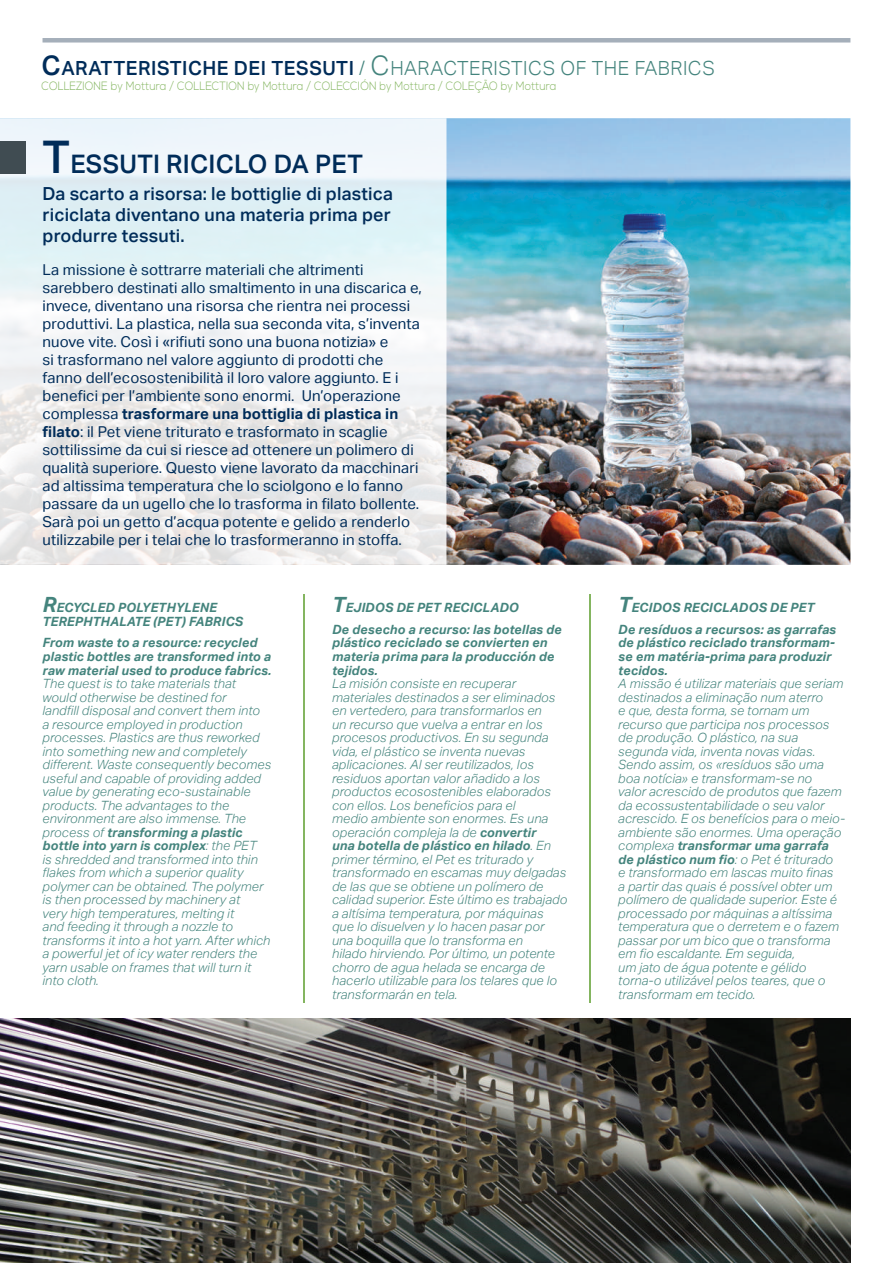
<style>
.page{position:relative;width:893px;height:1263px;background:#fff}
.page>*{position:absolute;margin:0;border:0;box-sizing:border-box;transform-origin:0 0}
.t1{font:500 25.5px "Aktiv Grotesk";letter-spacing:.01em;color:#002c59}
.t2{font:300 19.5px "Aktiv Grotesk";letter-spacing:.025em;color:#44847d}
.t3{font:500 18px/21px "Aktiv Grotesk";letter-spacing:.01em;color:#002c59}
.t4{font:15px/18px "Aktiv Grotesk";letter-spacing:.01em;color:#002c59}
.t5{font:italic 300 12.75px/13.5px "Aktiv Grotesk";letter-spacing:.01em;color:#44847d}
.t6{font:italic 700 12.75px/13.5px "Aktiv Grotesk";letter-spacing:.01em;color:#44847d}
.t7{font:300 12px "Nexa";color:#84b560;scale:.9 1}
.s1{font-weight:500;font-size:27px;color:#002c59}
.s2{font-weight:500;color:#002c59}
.s3{font-size:27px}
.s4{font-size:45px}
.s5{font-weight:700}
.s6{font-size:21px}
</style>
<div class="page">
<img style="left:446px;top:118px;width:404px;height:447px">
<svg style="left:0;top:118px;width:446px;height:447px"></svg>
<img style="left:0;top:1018px;width:850px;height:245px">
<hr style="left:303px;top:594px;width:1px;height:408px;background:#84b560">
<hr style="left:589px;top:594px;width:1px;height:408px;background:#84b560">
<div style="left:0;top:141px;width:26px;height:32px;background:#404c52"></div>
<div style="left:43px;top:38px;width:807px;height:5px;background:#a5afba"></div>
<h2 class="t2" style="left:41px;top:57px;width:675px"><span class="s1">C</span><span class="s2">ARATTERISTICHE DEI TESSUTI</span> / <span class="s3">C</span>HARACTERISTICS OF THE FABRICS</h2>
<p class="t7" style="left:41px;top:79px;width:574px">COLLEZIONE by Mottura / COLLECTION by Mottura / COLECCIÓN by Mottura / COLEÇÃO by Mottura</p>
<h1 class="t1" style="left:43px;top:149px;width:322px"><span class="s4">T</span>ESSUTI RICICLO DA PET</h1>
<h3 class="t3" style="left:43px;top:183px;width:352px">Da scarto a risorsa: le bottiglie di plastica riciclata diventano una materia prima per produrre tessuti.</h3>
<p class="t4" style="left:43px;top:261px;width:381px">La missione è sottrarre materiali che altrimenti sarebbero destinati allo smaltimento in una discarica e, invece, diventano una risorsa che rientra nei processi produttivi. La plastica, nella sua seconda vita, s’inventa nuove vite. Così i «rifiuti sono una buona notizia» e<br>si trasformano nel valore aggiunto di prodotti che fanno dell’ecosostenibilità il loro valore aggiunto. E i benefici per l’ambiente sono enormi. Un’operazione complessa <span class="s5">trasformare una bottiglia di plastica in filato</span>: il Pet viene triturato e trasformato in scaglie sottilissime da cui si riesce ad ottenere un polimero di qualità superiore. Questo viene lavorato da macchinari ad altissima temperatura che lo sciolgono e lo fanno passare da un ugello che lo trasforma in filato bollente.<br>Sarà poi un getto d’acqua potente e gelido a renderlo utilizzabile per i telai che lo trasformeranno in stoffa.</p>
<p class="t6" style="left:43px;top:601px;width:202px"><span class="s6">R</span>ECYCLED POLYETHYLENE<br>TEREPHTHALATE (PET) FABRICS</p>
<p class="t6" style="left:43px;top:636px;width:230px">From waste to a resource: recycled plastic bottles are transformed into a raw material used to produce fabrics.</p>
<p class="t5" style="left:43px;top:677px;width:230px">The quest is to take materials that would otherwise be destined for<br>landfill disposal and convert them into<br>a resource employed in production processes. Plastics are thus reworked into something new and completely different. Waste consequently becomes useful and capable of providing added value by generating eco-sustainable products. The advantages to the environment are also immense. The process of <span class="s5">transforming a plastic bottle into yarn is complex</span>: the PET<br>is shredded and transformed into thin flakes from which a superior quality polymer can be obtained. The polymer is then processed by machinery at<br>very high temperatures, melting it<br>and feeding it through a nozzle to transforms it into a hot yarn. After which a powerful jet of icy water renders the yarn usable on frames that will turn it into cloth.</p>
<p class="t6" style="left:332px;top:597px;width:231px;line-height:21.8px"><span class="s6">T</span>EJIDOS DE PET RECICLADO<br>De desecho a recurso: las botellas de</p>
<p class="t6" style="left:332px;top:636px;width:224px">plástico reciclado se convierten en materia prima para la producción de tejidos.</p>
<p class="t5" style="left:332px;top:677px;width:237px">La misión consiste en recuperar materiales destinados a ser eliminados en vertedero, para transformarlos en<br>un recurso que vuelva a entrar en los procesos productivos. En su segunda vida, el plástico se inventa nuevas aplicaciones. Al ser reutilizados, los residuos aportan valor añadido a los productos ecosostenibles elaborados con ellos. Los beneficios para el<br>medio ambiente son enormes. Es una operación compleja la de <span class="s5">convertir<br>una botella de plástico en hilado</span>. En primer término, el Pet es triturado y transformado en escamas muy delgadas de las que se obtiene un polímero de calidad superior. Este último es trabajado a altísima temperatura, por máquinas que lo disuelven y lo hacen pasar por una boquilla que lo transforma en<br>hilado hirviendo. Por último, un potente chorro de agua helada se encarga de hacerlo utilizable para los telares que lo transformarán en tela.</p>
<p class="t6" style="left:618px;top:597px;width:219px;line-height:21.8px"><span class="s6">T</span>ECIDOS RECICLADOS DE PET<br>De resíduos a recursos: as garrafas</p>
<p class="t6" style="left:618px;top:636px;width:218px">de plástico reciclado transformam&shy;se em matéria-prima para produzir tecidos.</p>
<p class="t5" style="left:618px;top:677px;width:228px">A missão é utilizar materiais que seriam destinados a eliminação num aterro<br>e que, desta forma, se tornam um recurso que participa nos processos de produção. O plástico, na sua segunda vida, inventa novas vidas.<br>Sendo assim, os «resíduos são uma boa notícia» e transformam-se no<br>valor acrescido de produtos que fazem da ecossustentabilidade o seu valor acrescido. E os benefícios para o meio&shy;ambiente são enormes. Uma operação complexa <span class="s5">transformar uma garrafa de plástico num fio</span>: o Pet é triturado<br>e transformado em lascas muito finas<br>a partir das quais é possível obter um polímero de qualidade superior. Este é processado por máquinas a altíssima temperatura que o derretem e o fazem passar por um bico que o transforma em fio escaldante. Em seguida,<br>um jato de água potente e gélido torna-o utilizável pelos teares, que o transformam em tecido.</p>
</div>
